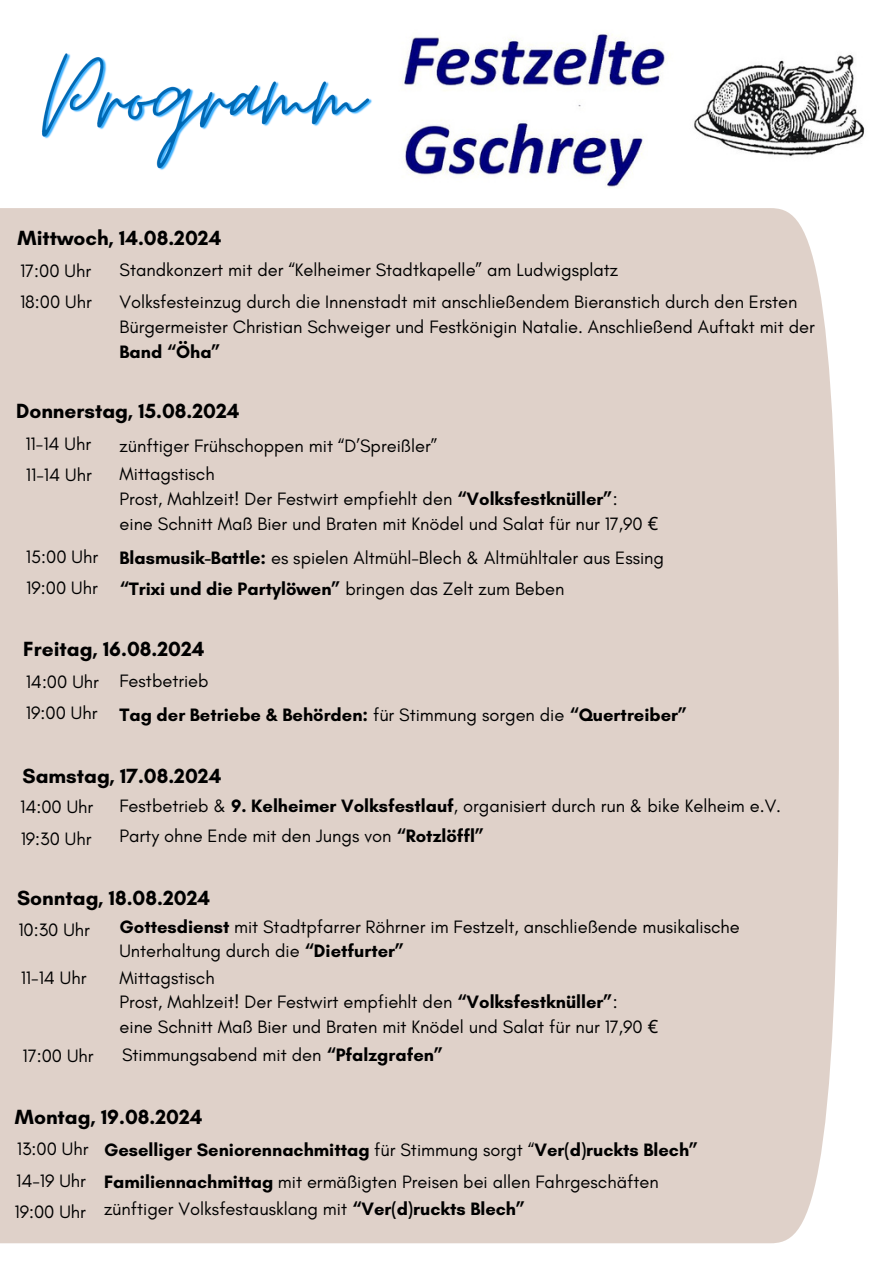
<style>
.page{position:relative;width:894px;height:1264px;background:#fff}
.page>*{position:absolute;margin:0;border:0;box-sizing:border-box;transform-origin:0 0}
.t1{font:700 20.85px "Glacial Indifference";color:#000}
.t2{font:18.3px/24.8px "Glacial Indifference";color:#000}
.t3{font:700 18.3px "Glacial Indifference";color:#000}
.s1{font-weight:700}
.s2{font-family:"Noto Sans"}
.s3{font-weight:400}
</style>
<div class="page">
<div style="left:0;top:208px;width:838px;height:1035px;background:#dfd1c9"></div>
<img style="left:402px;top:32px;width:463px;height:156px">
<img style="left:42px;top:53px;width:330px;height:117px">
<h2 class="t1" style="left:18px;top:225px;width:205px">Mittwoch, 14.08.2024</h2>
<h3 class="t2" style="left:20px;top:258px;width:73px">17:00 Uhr</h3>
<h3 class="t2" style="left:20px;top:289px;width:73px">18:00 Uhr</h3>
<h3 class="t2" style="left:119px;top:257px;width:500px">Standkonzert mit der “Kelheimer Stadtkapelle” am Ludwigsplatz</h3>
<h3 class="t2" style="left:119px;top:289px;width:696px">Volksfesteinzug durch die Innenstadt mit anschließendem Bieranstich durch den Ersten<br>Bürgermeister Christian Schweiger und Festkönigin Natalie. Anschließend Auftakt mit der<br><span class="s1">Band “Öha”</span></h3>
<h3 class="t1" style="left:16px;top:398px;width:225px">Donnerstag, 15.08.2024</h3>
<h3 class="t2" style="left:25px;top:431px;width:67px">11-14 Uhr</h3>
<h3 class="t2" style="left:119px;top:433px;width:319px">zünftiger Frühschoppen mit “D’Spreißler”</h3>
<h3 class="t2" style="left:119px;top:461px;width:540px">Mittagstisch<br>Prost, Mahlzeit! Der Festwirt empfiehlt den <span class="s1">“Volksfestknüller”</span>:<br>eine Schnitt Maß Bier und Braten mit Knödel und Salat für nur 17,90 <span class="s2">€</span></h3>
<h3 class="t2" style="left:26px;top:462px;width:67px">11-14 Uhr</h3>
<h2 class="t2" style="left:26px;top:544px;width:74px">15:00 Uhr</h2>
<h3 class="t2" style="left:119px;top:545px;width:546px"><span class="s1">Blasmusik-Battle:</span> es spielen Altmühl-Blech &amp; Altmühltaler aus Essing</h3>
<h3 class="t2" style="left:26px;top:575px;width:73px">19:00 Uhr</h3>
<h3 class="t3" style="left:119px;top:578px;width:446px">“Trixi und die Partylöwen” <span class="s3">bringen das Zelt zum Beben</span></h3>
<h3 class="t1" style="left:23px;top:636px;width:183px">Freitag, 16.08.2024</h3>
<h2 class="t2" style="left:26px;top:669px;width:75px">14:00 Uhr</h2>
<h3 class="t2" style="left:119px;top:668px;width:91px">Festbetrieb</h3>
<h3 class="t2" style="left:26px;top:700px;width:73px">19:00 Uhr</h3>
<h3 class="t3" style="left:119px;top:703px;width:569px">Tag der Betriebe &amp; Behörden: <span class="s3">für Stimmung sorgen die</span> “Quertreiber”</h3>
<h3 class="t1" style="left:23px;top:762px;width:200px">Samstag, 17.08.2024</h3>
<h3 class="t2" style="left:20px;top:794px;width:75px">14:00 Uhr</h3>
<h3 class="t2" style="left:119px;top:793px;width:663px">Festbetrieb &amp; <span class="s1">9. Kelheimer Volksfestlauf</span>, organisiert durch run &amp; bike Kelheim e.V.</h3>
<h2 class="t2" style="left:21px;top:825px;width:72px">19:30 Uhr</h2>
<h3 class="t2" style="left:119px;top:823px;width:366px">Party ohne Ende mit den Jungs von <span class="s1">“Rotzlöffl”</span></h3>
<h3 class="t1" style="left:17px;top:885px;width:194px">Sonntag, 18.08.2024</h3>
<h3 class="t2" style="left:18px;top:916px;width:73px">10:30 Uhr</h3>
<h3 class="t2" style="left:119px;top:913px;width:621px"><span class="s1">Gottesdienst</span> mit Stadtpfarrer Röhrner im Festzelt, anschließende musikalische<br>Unterhaltung durch die <span class="s1">“Dietfurter”</span></h3>
<h3 class="t2" style="left:21px;top:964px;width:67px">11-14 Uhr</h3>
<h3 class="t2" style="left:119px;top:964px;width:540px">Mittagstisch<br>Prost, Mahlzeit! Der Festwirt empfiehlt den <span class="s1">“Volksfestknüller”</span>:<br>eine Schnitt Maß Bier und Braten mit Knödel und Salat für nur 17,90 <span class="s2">€</span></h3>
<h3 class="t2" style="left:23px;top:1043px;width:73px">17:00 Uhr</h3>
<h2 class="t2" style="left:122px;top:1042px;width:323px">Stimmungsabend mit den <span class="s1">“Pfalzgrafen”</span></h2>
<h2 class="t1" style="left:15px;top:1103px;width:189px">Montag, 19.08.2024</h2>
<h3 class="t2" style="left:17px;top:1136px;width:73px">13:00 Uhr</h3>
<h3 class="t3" style="left:104px;top:1138px;width:596px">Geselliger Seniorennachmittag <span class="s3">für Stimmung sorgt “</span>Ver(d)ruckts Blech”</h3>
<h3 class="t2" style="left:16px;top:1167px;width:71px">14-19 Uhr</h3>
<h3 class="t2" style="left:104px;top:1169px;width:556px"><span class="s1">Familiennachmittag</span> mit ermäßigten Preisen bei allen Fahrgeschäften</h3>
<h3 class="t2" style="left:15px;top:1198px;width:73px">19:00 Uhr</h3>
<h3 class="t2" style="left:104px;top:1195px;width:423px">zünftiger Volksfestausklang mit <span class="s1">“Ver(d)ruckts Blech”</span></h3>
</div>
